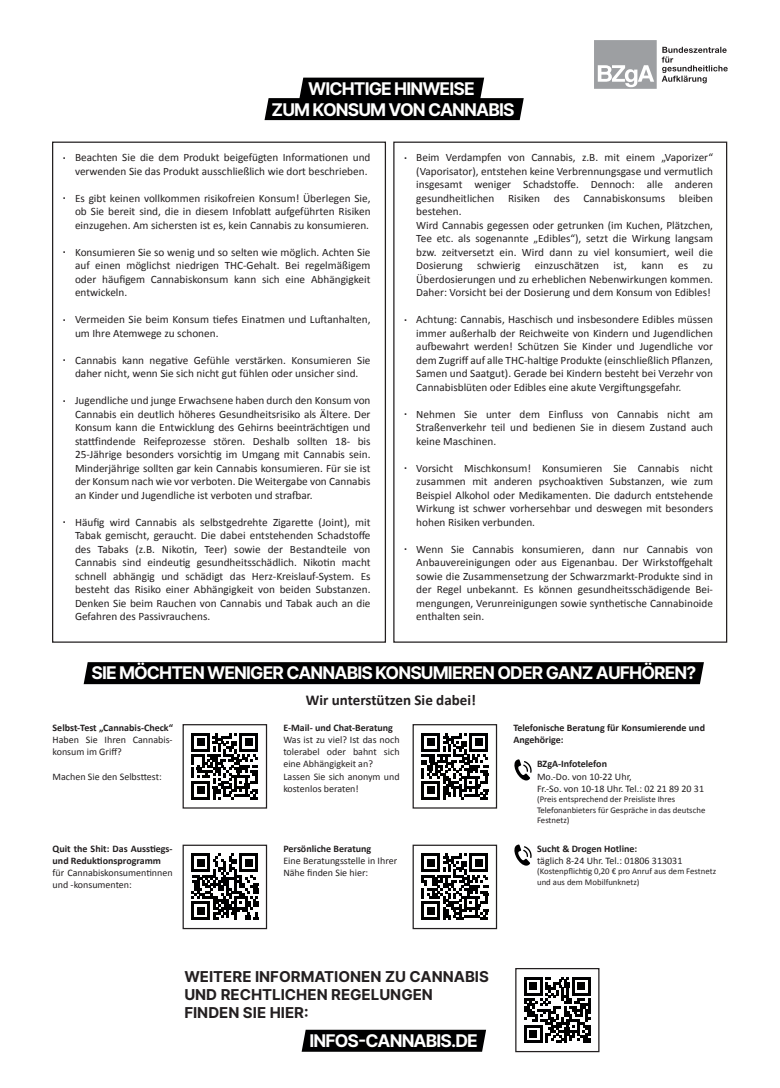
<style>
.page{position:relative;width:780px;height:1088px;background:#fff}
.page>*{position:absolute;margin:0;border:0;box-sizing:border-box;transform-origin:0 0}
.t1{font:700 17.5px/21px "Inter";letter-spacing:-.05em;color:#fff;text-align:center}
.t2{font:700 15px/18px "Inter";color:#231f20}
.t3{font:700 15px "Calibri";color:#231f20}
.t4{font:11.25px/13.5px "Calibri";color:#231f20;text-align:justify}
.t5{font:700 11.25px "Calibri";color:#231f20}
.t6{font:10px/12px "Calibri";color:#231f20}
.t7{font:700 10px/12px "Calibri";color:#231f20}
.t8{font:8.75px/10.5px "Calibri";color:#231f20}
</style>
<div class="page">
<div style="left:182px;top:724px;width:85px;height:84px;border:1px solid #231f20"></div>
<div style="left:412px;top:724px;width:85px;height:84px;border:1px solid #231f20"></div>
<div style="left:182px;top:844px;width:85px;height:85px;border:1px solid #231f20"></div>
<div style="left:412px;top:844px;width:85px;height:85px;border:1px solid #231f20"></div>
<svg style="left:264px;top:78px;width:259px;height:42px;background:#262627"></svg>
<div style="left:84px;top:662px;width:620px;height:22px;background:#000001"></div>
<svg style="left:301px;top:1030px;width:185px;height:22px;background:#080809"></svg>
<svg style="left:191px;top:733px;width:67px;height:66px"></svg>
<div style="left:197px;top:786px;width:8px;height:8px;background:#000001"></div>
<svg style="left:191px;top:853px;width:67px;height:67px"></svg>
<hr style="left:191px;top:917px;width:19px;height:3px;background:#000001">
<div style="left:197px;top:907px;width:8px;height:8px;background:#000001"></div>
<svg style="left:421px;top:733px;width:67px;height:67px"></svg>
<hr style="left:421px;top:797px;width:19px;height:3px;background:#000001">
<div style="left:427px;top:786px;width:8px;height:8px;background:#000001"></div>
<svg style="left:421px;top:853px;width:67px;height:67px"></svg>
<hr style="left:421px;top:917px;width:19px;height:3px;background:#000001">
<div style="left:427px;top:907px;width:8px;height:8px;background:#000001"></div>
<svg style="left:514px;top:759px;width:17px;height:21px"></svg>
<svg style="left:514px;top:844px;width:17px;height:22px"></svg>
<svg style="left:594px;top:40px;width:133px;height:49px"></svg>
<div style="left:515px;top:968px;width:84px;height:84px;border:1px solid #231f20"></div>
<svg style="left:524px;top:977px;width:66px;height:66px"></svg>
<hr style="left:524px;top:1040px;width:18px;height:3px;background:#000001">
<div style="left:529px;top:1030px;width:8px;height:8px;background:#000001"></div>
<h1 class="t1" style="left:271px;top:78px;width:244px">WICHTIGE HINWEISE<br>ZUM KONSUM VON CANNABIS</h1>
<p class="t5" style="left:63px;top:148px;width:5px">.</p>
<p class="t5" style="left:63px;top:189px;width:5px">.</p>
<p class="t5" style="left:63px;top:243px;width:5px">.</p>
<p class="t5" style="left:63px;top:310px;width:5px">.</p>
<p class="t5" style="left:63px;top:351px;width:5px">.</p>
<p class="t5" style="left:63px;top:391px;width:5px">.</p>
<p class="t5" style="left:63px;top:513px;width:5px">.</p>
<p class="t4" style="left:75px;top:150px;width:297px">Beachten Sie die dem Produkt beigefügten Informationen und verwenden Sie das Produkt ausschließlich wie dort beschrieben.</p>
<p class="t4" style="left:75px;top:191px;width:297px">Es gibt keinen vollkommen risikofreien Konsum! Überlegen Sie, ob Sie bereit sind, die in diesem Infoblatt aufgeführten Risiken einzugehen. Am sichersten ist es, kein Cannabis zu konsumieren.</p>
<p class="t4" style="left:75px;top:245px;width:297px">Konsumieren Sie so wenig und so selten wie möglich. Achten Sie auf einen möglichst niedrigen THC-Gehalt. Bei regelmäßigem oder häufigem Cannabiskonsum kann sich eine Abhängigkeit entwickeln.</p>
<p class="t4" style="left:75px;top:312px;width:297px">Vermeiden Sie beim Konsum tiefes Einatmen und Luftanhalten, um Ihre Atemwege zu schonen.</p>
<p class="t4" style="left:75px;top:353px;width:297px">Cannabis kann negative Gefühle verstärken. Konsumieren Sie daher nicht, wenn Sie sich nicht gut fühlen oder unsicher sind.</p>
<p class="t4" style="left:75px;top:393px;width:297px">Jugendliche und junge Erwachsene haben durch den Konsum von Cannabis ein deutlich höheres Gesundheitsrisiko als Ältere. Der Konsum kann die Entwicklung des Gehirns beeinträchtigen und stattfindende Reifeprozesse stören. Deshalb sollten 18- bis 25-Jährige besonders vorsichtig im Umgang mit Cannabis sein.<br>Minderjährige sollten gar kein Cannabis konsumieren. Für sie ist der Konsum nach wie vor verboten. Die Weitergabe von Cannabis an Kinder und Jugendliche ist verboten und strafbar.</p>
<p class="t4" style="left:75px;top:515px;width:297px">Häufig wird Cannabis als selbstgedrehte Zigarette (Joint), mit Tabak gemischt, geraucht. Die dabei entstehenden Schadstoffe des Tabaks (z.B. Nikotin, Teer) sowie der Bestandteile von Cannabis sind eindeutig gesundheitsschädlich. Nikotin macht schnell abhängig und schädigt das Herz-Kreislauf-System. Es besteht das Risiko einer Abhängigkeit von beiden Substanzen.<br>Denken Sie beim Rauchen von Cannabis und Tabak auch an die Gefahren des Passivrauchens.</p>
<p class="t5" style="left:404px;top:148px;width:5px">.</p>
<p class="t5" style="left:404px;top:310px;width:5px">.</p>
<p class="t5" style="left:404px;top:405px;width:5px">.</p>
<p class="t5" style="left:404px;top:459px;width:5px">.</p>
<p class="t5" style="left:404px;top:540px;width:5px">.</p>
<p class="t4" style="left:416px;top:150px;width:298px;text-align:left">Beim Verdampfen von Cannabis, z.B. mit einem „Vaporizer“ (Vaporisator), entstehen keine Verbrennungsgase und vermutlich insgesamt weniger Schadstoffe. Dennoch: alle anderen gesundheitlichen Risiken des Cannabiskonsums bleiben bestehen.<br>Wird Cannabis gegessen oder getrunken (im Kuchen, Plätzchen, Tee etc. als sogenannte „Edibles“), setzt die Wirkung langsam bzw. zeitversetzt ein. Wird dann zu viel konsumiert, weil die Dosierung</p>
<p class="t4" style="left:477px;top:258px;width:45px">schwierig</p>
<p class="t4" style="left:535px;top:258px;width:66px">einzuschätzen</p>
<p class="t4" style="left:613px;top:258px;width:15px">ist,</p>
<p class="t4" style="left:641px;top:258px;width:24px">kann</p>
<p class="t4" style="left:678px;top:258px;width:12px">es</p>
<p class="t4" style="left:416px;top:258px;width:298px;text-indent:286px">zu Überdosierungen und zu erheblichen Nebenwirkungen kommen.<br>Daher: Vorsicht bei der Dosierung und dem Konsum von Edibles!</p>
<p class="t4" style="left:416px;top:312px;width:298px">Achtung: Cannabis, Haschisch und insbesondere Edibles müssen immer außerhalb der Reichweite von Kindern und Jugendlichen aufbewahrt werden! Schützen Sie Kinder und Jugendliche vor dem Zugriff auf alle THC-haltige Produkte (einschließlich Pflanzen, Samen und Saatgut). Gerade bei Kindern besteht bei Verzehr von Cannabisblüten oder Edibles eine akute Vergiftungsgefahr.</p>
<p class="t4" style="left:416px;top:407px;width:298px">Nehmen Sie unter dem Einfluss von Cannabis nicht am Straßenverkehr teil und bedienen Sie in diesem Zustand auch keine Maschinen.</p>
<p class="t4" style="left:416px;top:461px;width:298px">Vorsicht Mischkonsum! Konsumieren Sie Cannabis nicht zusammen mit anderen psychoaktiven Substanzen, wie zum Beispiel Alkohol oder Medikamenten. Die dadurch entstehende Wirkung ist schwer vorhersehbar und deswegen mit besonders hohen Risiken verbunden.</p>
<p class="t4" style="left:416px;top:542px;width:298px">Wenn Sie Cannabis konsumieren, dann nur Cannabis von Anbauvereinigungen oder aus Eigenanbau. Der Wirkstoffgehalt sowie die Zusammensetzung der Schwarzmarkt-Produkte sind in der Regel unbekannt. Es können gesundheitsschädigende Bei&shy;mengungen, Verunreinigungen sowie synthetische Cannabinoide enthalten sein.</p>
<h1 class="t1" style="left:91px;top:662px;width:606px">SIE MÖCHTEN WENIGER CANNABIS KONSUMIEREN ODER GANZ AUFHÖREN?</h1>
<h2 class="t3" style="left:306px;top:690px;width:171px">Wir unterstützen Sie dabei!</h2>
<p class="t7" style="left:53px;top:722px;width:122px">Selbst-Test „Cannabis-Check“</p>
<p class="t6" style="left:53px;top:734px;width:122px">Haben Sie Ihren Cannabis&shy;konsum im Griff?</p>
<p class="t6" style="left:53px;top:770px;width:111px">Machen Sie den Selbsttest:</p>
<p class="t7" style="left:53px;top:842px;width:122px">Quit the Shit: Das Ausstiegs&shy;und Reduktionsprogramm</p>
<p class="t6" style="left:53px;top:866px;width:122px">für Cannabiskonsumentinnen und -konsumenten:</p>
<p class="t7" style="left:283px;top:722px;width:111px">E-Mail- und Chat-Beratung</p>
<p class="t6" style="left:283px;top:734px;width:118px">Was ist zu viel? Ist das noch tolerabel oder bahnt sich eine Abhängigkeit an?<br>Lassen Sie sich anonym und kostenlos beraten!</p>
<p class="t7" style="left:283px;top:842px;width:89px">Persönliche Beratung</p>
<p class="t6" style="left:283px;top:854px;width:115px">Eine Beratungsstelle in Ihrer<br>Nähe finden Sie hier:</p>
<p class="t7" style="left:513px;top:722px;width:193px">Telefonische Beratung für Konsumierende und<br>Angehörige:</p>
<p class="t7" style="left:537px;top:758px;width:71px">BZgA-Infotelefon</p>
<p class="t6" style="left:537px;top:770px;width:168px">Mo.-Do. von 10-22 Uhr,<br>Fr.-So. von 10-18 Uhr. Tel.: 02 21 89 20 31</p>
<p class="t8" style="left:537px;top:793px;width:170px">(Preis entsprechend der Preisliste Ihres<br>Telefonanbieters für Gespräche in das deutsche<br>Festnetz)</p>
<p class="t7" style="left:537px;top:842px;width:102px">Sucht &amp; Drogen Hotline:</p>
<p class="t6" style="left:537px;top:854px;width:147px">täglich 8-24 Uhr. Tel.: 01806 313031</p>
<p class="t8" style="left:537px;top:865px;width:180px">(Kostenpflichtig 0,20 € pro Anruf aus dem Festnetz und aus dem Mobilfunknetz)</p>
<h2 class="t2" style="left:184px;top:967px;width:306px">WEITERE INFORMATIONEN ZU CANNABIS<br>UND RECHTLICHEN REGELUNGEN<br>FINDEN SIE HIER:</h2>
<h1 class="t1" style="left:309px;top:1030px;width:170px">INFOS-CANNABIS.DE</h1>
</div>
